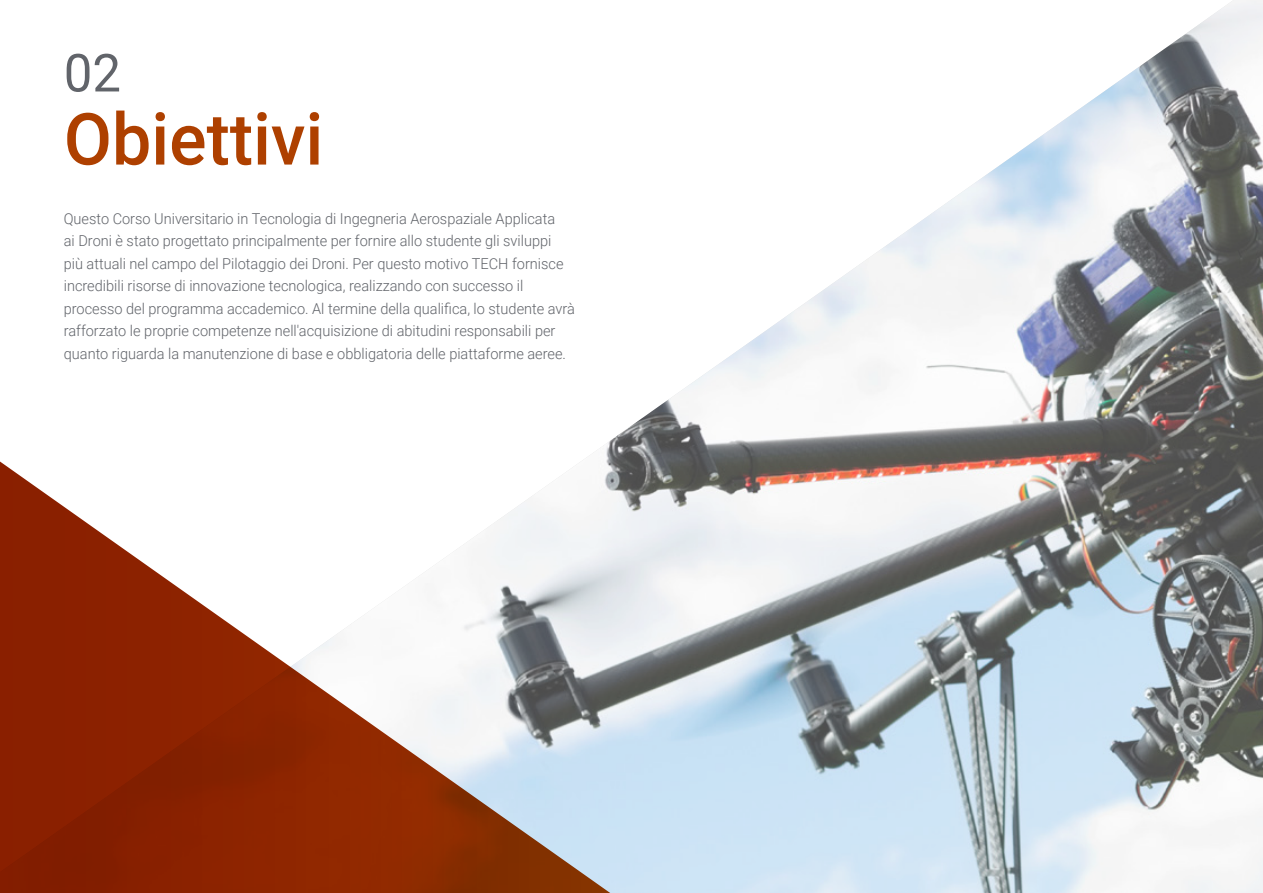
<style>
.page{position:relative;width:1263px;height:893px;background:#fff}
.page>*{position:absolute;margin:0;border:0;box-sizing:border-box;transform-origin:0 0}
.t1{font:500 72px "Roboto";color:#ae4000}
.t2{font:52.5px "Roboto";color:#61646a}
.t3{font:300 15px/22.5px "Roboto";color:#61646a}
</style>
<div class="page">
<img style="left:603px;top:0;width:660px;height:893px">
<svg style="left:0;top:446px;width:640px;height:447px"></svg>
<h2 class="t2" style="left:64px;top:36px;width:59px">02</h2>
<h1 class="t1" style="left:64px;top:89px;width:261px">Obiettivi</h1>
<p class="t3" style="left:64px;top:207px;width:513px">Questo Corso Universitario in Tecnologia di Ingegneria Aerospaziale Applicata<br>ai Droni è stato progettato principalmente per fornire allo studente gli sviluppi<br>più attuali nel campo del Pilotaggio dei Droni. Per questo motivo TECH fornisce incredibili risorse di innovazione tecnologica, realizzando con successo il processo del programma accademico. Al termine della qualifica, lo studente avrà rafforzato le proprie competenze nell'acquisizione di abitudini responsabili per quanto riguarda la manutenzione di base e obbligatoria delle piattaforme aeree.</p>
</div>
